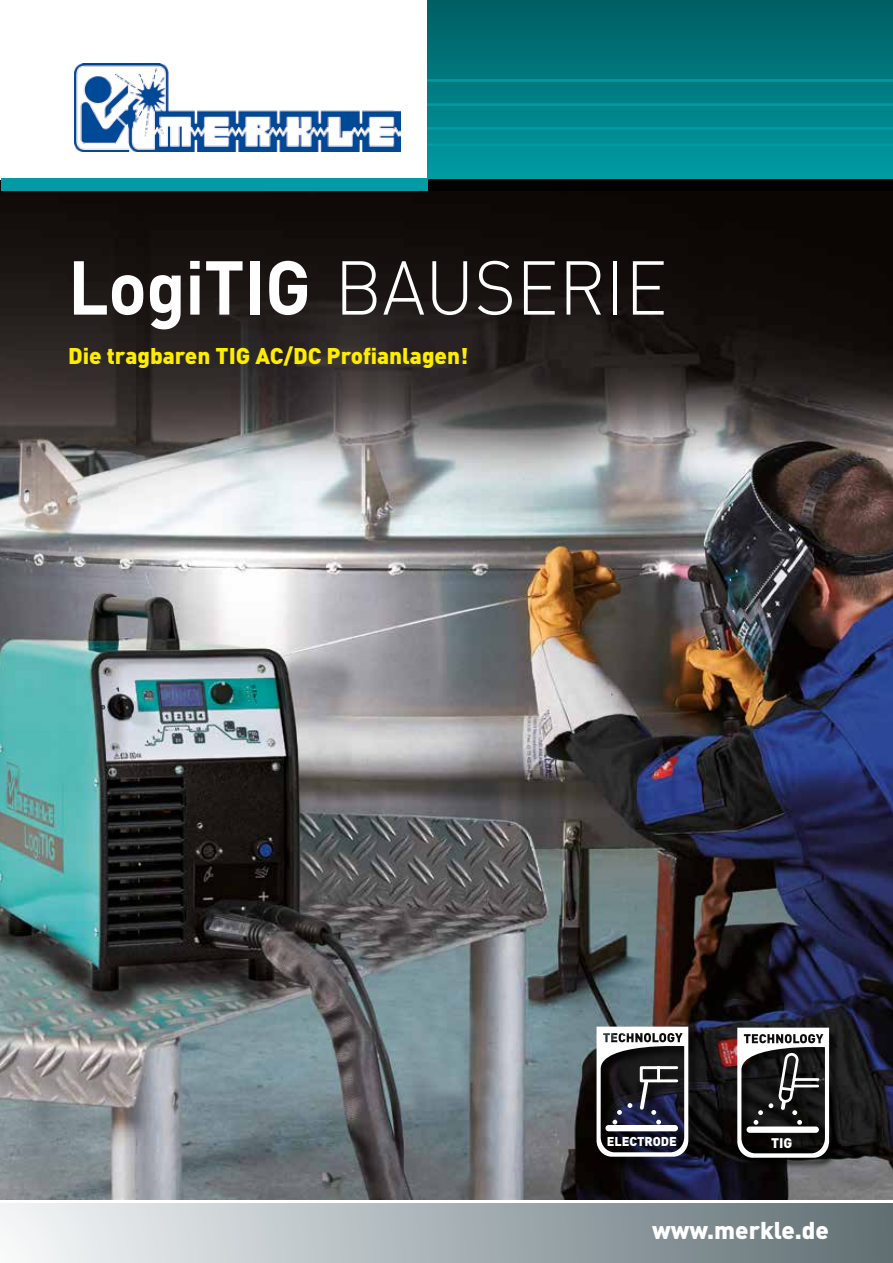
<style>
.page{position:relative;width:893px;height:1263px;background:#fff}
.page>*{position:absolute;margin:0;border:0;box-sizing:border-box;transform-origin:0 0}
.t1{font:300 75px "DIN Pro";color:#fff;scale:.95 1}
.t2{font:900 24px "DIN Pro";color:#fff}
.t3{font:900 22.5px "DIN Pro";color:#ffed00}
.t4{font:900 13.8px "DIN";color:#fff}
.t5{font:900 12.75px "DIN";color:#fff}
.s1{font-weight:700}
</style>
<div class="page">
<img style="left:0;top:180px;width:893px;height:1019px">
<img style="left:74px;top:63px;width:327px;height:88px">
<div style="left:427px;top:179px;width:466px;height:12px;background:#000"></div>
<div style="left:427px;top:0;width:466px;height:179px;background:linear-gradient(to bottom,#005e62,#009ba3)"></div>
<hr style="left:427px;top:79px;width:466px;height:3px;background:#009ba4">
<hr style="left:427px;top:103px;width:466px;height:3px;background:#009ba4">
<hr style="left:427px;top:127px;width:466px;height:3px;background:#009ba4">
<hr style="left:427px;top:144px;width:466px;height:2px;background:#009ba4">
<div style="left:1px;top:179px;width:426px;height:12px;background:#009ba4"></div>
<div style="left:737px;top:1028px;width:104px;height:141px;background:#000;opacity:.75"></div>
<svg style="left:737px;top:1028px;width:92px;height:130px"></svg>
<div style="left:0;top:1203px;width:893px;height:60px;background:linear-gradient(to right,#f6f8fa,#5e6e73)"></div>
<div style="left:597px;top:1027px;width:103px;height:141px;background:#000;opacity:.75"></div>
<svg style="left:597px;top:1027px;width:91px;height:130px"></svg>
<h1 class="t1" style="left:68px;top:237px;width:633px"><span class="s1">LogiTIG</span> BAUSERIE</h1>
<p class="t3" style="left:68px;top:340px;width:402px">Die tragbaren TIG AC/DC Profianlagen!</p>
<p class="t5" style="left:607px;top:1133px;width:72px">ELECTRODE</p>
<p class="t4" style="left:771px;top:1134px;width:23px">TIG</p>
<p class="t2" style="left:652px;top:1214px;width:178px">www.merkle.de</p>
</div>
